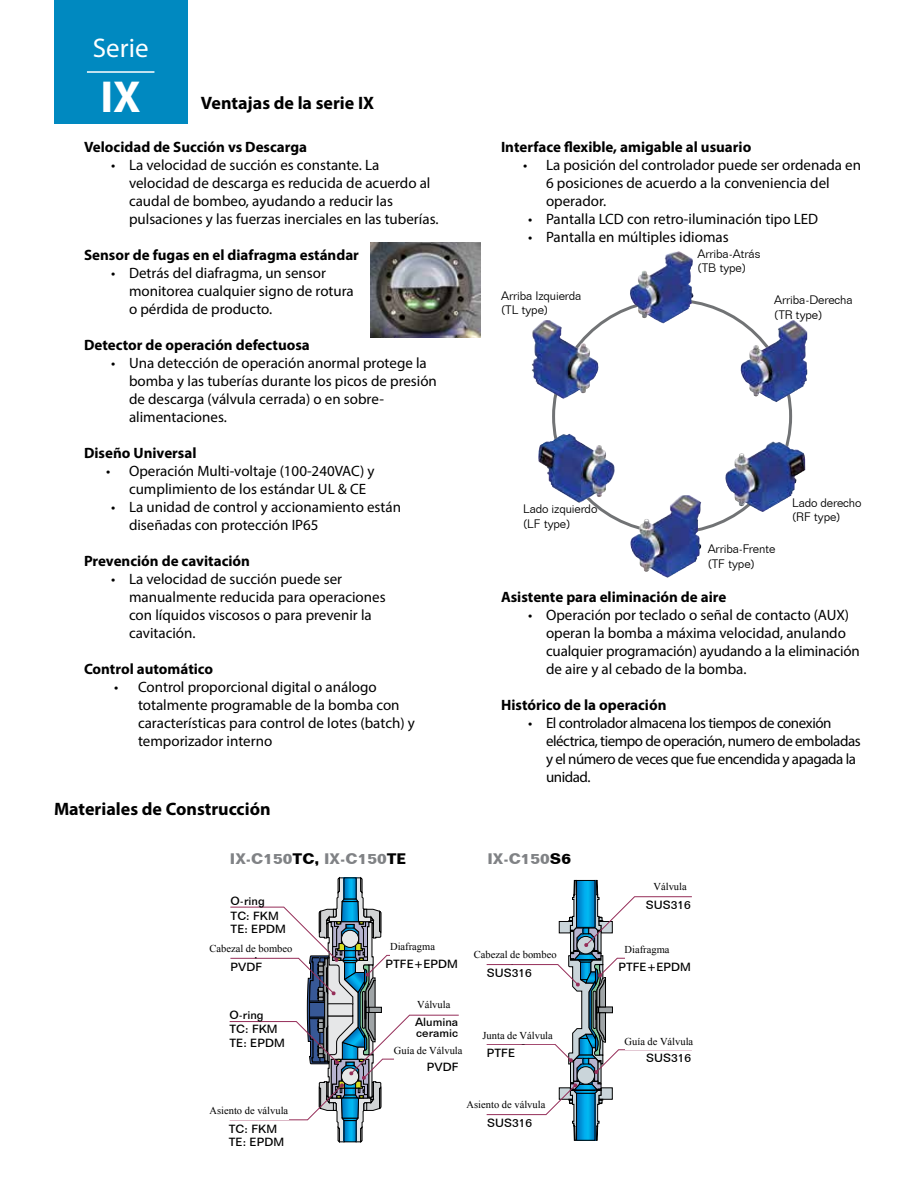
<style>
.page{position:relative;width:918px;height:1188px;background:#fff}
.page>*{position:absolute;margin:0;border:0;box-sizing:border-box;transform-origin:0 0}
.t1{font:700 45px "Myriad Pro";color:#fff}
.t2{font:27px "Myriad Pro";color:#fff}
.t3{font:700 18px "Myriad Pro";color:#000}
.t4{font:15px/18px "Myriad Pro";color:#000}
.t5{font:700 15px "Myriad Pro";color:#000}
.t6{font:15px/18px "Myriad Pro";letter-spacing:-.03em;color:#000}
.t7{font:700 14.85px "Folio BT";color:#808285}
.t8{font:300 12px/14.4px "Folio BT";letter-spacing:-.01em;color:#000}
.t9{font:500 11.55px/14.9px "Folio BT";color:#000}
.t10{font:10.5px "Times New Roman";color:#000}
.s1{color:#000}
</style>
<div class="page">
<div style="left:54px;top:0;width:133px;height:124px;background:#0089c0"></div>
<hr style="left:87px;top:71px;width:67px;height:2px;background:#fff">
<img style="left:538px;top:434px;width:32px;height:62px">
<img style="left:725px;top:442px;width:48px;height:64px">
<img style="left:630px;top:251px;width:48px;height:67px">
<img style="left:630px;top:496px;width:51px;height:78px">
<img style="left:532px;top:320px;width:43px;height:79px">
<img style="left:740px;top:320px;width:52px;height:72px">
<img style="left:371px;top:242px;width:109px;height:96px">
<svg style="left:486px;top:880px;width:206px;height:261px"></svg>
<svg style="left:229px;top:877px;width:230px;height:266px"></svg>
<div style="left:210px;top:945px;width:83px;height:12px;background:#fff"></div>
<div style="left:474px;top:951px;width:83px;height:12px;background:#fff"></div>
<div style="left:467px;top:1101px;width:80px;height:12px;background:#fff"></div>
<div style="left:210px;top:1107px;width:79px;height:12px;background:#fff"></div>
<div style="left:390px;top:943px;width:80px;height:12px;background:#fff"></div>
<div style="left:417px;top:1001px;width:63px;height:13px;background:#fff"></div>
<div style="left:394px;top:1047px;width:80px;height:12px;background:#fff"></div>
<div style="left:625px;top:1038px;width:80px;height:12px;background:#fff"></div>
<div style="left:625px;top:946px;width:80px;height:12px;background:#fff"></div>
<div style="left:654px;top:882px;width:63px;height:13px;background:#fff"></div>
<div style="left:483px;top:1031px;width:79px;height:13px;background:#fff"></div>
<h2 class="t2" style="left:93px;top:31px;width:57px">Serie</h2>
<h1 class="t1" style="left:100px;top:68px;width:42px">IX</h1>
<p class="t3" style="left:201px;top:91px;width:175px">Ventajas de la serie IX</p>
<p class="t5" style="left:84px;top:137px;width:225px">Velocidad de Succión vs Descarga</p>
<p class="t4" style="left:129px;top:156px;width:311px;text-indent:-18px">• La velocidad de succión es constante. La velocidad de descarga es reducida de acuerdo al caudal de bombeo, ayudando a reducir las pulsaciones y las fuerzas inerciales en las tuberías.</p>
<p class="t5" style="left:84px;top:245px;width:276px">Sensor de fugas en el diafragma estándar</p>
<p class="t4" style="left:129px;top:264px;width:226px;text-indent:-18px">• Detrás del diafragma, un sensor monitorea cualquier signo de rotura o pérdida de producto.</p>
<p class="t5" style="left:84px;top:335px;width:227px">Detector de operación defectuosa</p>
<p class="t4" style="left:129px;top:354px;width:309px;text-indent:-18px">• Una detección de operación anormal protege la bomba y las tuberías durante los picos de presión de descarga (válvula cerrada) o en sobre&shy;alimentaciones.</p>
<p class="t5" style="left:84px;top:443px;width:114px">Diseño Universal</p>
<p class="t4" style="left:129px;top:462px;width:247px;text-indent:-23px">• Operación Multi-voltaje (100-240VAC) y cumplimiento de los estándar UL &amp; CE</p>
<p class="t4" style="left:129px;top:498px;width:274px;text-indent:-18px">• La unidad de control y accionamiento están diseñadas con protección IP65</p>
<p class="t5" style="left:84px;top:551px;width:168px">Prevención de cavitación</p>
<p class="t4" style="left:129px;top:570px;width:258px;text-indent:-18px">• La velocidad de succión puede ser manualmente reducida para operaciones con líquidos viscosos o para prevenir la cavitación.</p>
<p class="t5" style="left:84px;top:659px;width:131px">Control automático</p>
<p class="t4" style="left:138px;top:678px;width:278px;text-indent:-24px">• Control proporcional digital o análogo totalmente programable de la bomba con características para control de lotes (batch) y temporizador interno</p>
<p class="t3" style="left:54px;top:797px;width:218px">Materiales de Construcción</p>
<p class="t5" style="left:501px;top:137px;width:252px">Interface flexible, amigable al usuario</p>
<p class="t4" style="left:546px;top:156px;width:317px;text-indent:-23px">• La posición del controlador puede ser ordenada en<br>6 posiciones de acuerdo a la conveniencia del operador.</p>
<p class="t4" style="left:528px;top:210px;width:292px">• Pantalla LCD con retro-iluminación tipo LED</p>
<p class="t4" style="left:528px;top:228px;width:202px">• Pantalla en múltiples idiomas</p>
<p class="t8" style="left:501px;top:288px;width:82px">Arriba Izquierda (TL type)</p>
<p class="t8" style="left:523px;top:502px;width:76px">Lado izquierdo (LF type)</p>
<p class="t8" style="left:698px;top:246px;width:64px">Arriba-Atrás (TB type)</p>
<p class="t8" style="left:774px;top:293px;width:80px">Arriba-Derecha (TR type)</p>
<p class="t8" style="left:792px;top:495px;width:71px">Lado derecho (RF type)</p>
<p class="t8" style="left:708px;top:542px;width:69px">Arriba-Frente (TF type)</p>
<p class="t5" style="left:501px;top:587px;width:227px">Asistente para eliminación de aire</p>
<p class="t4" style="left:546px;top:606px;width:315px;text-indent:-18px">• Operación por teclado o señal de contacto (AUX) operan la bomba a máxima velocidad, anulando cualquier programación) ayudando a la eliminación de aire y al cebado de la bomba.</p>
<p class="t5" style="left:501px;top:695px;width:167px">Histórico de la operación</p>
<p class="t6" style="left:546px;top:714px;width:316px;text-indent:-18px">• El controlador almacena los tiempos de conexión eléctrica, tiempo de operación, numero de emboladas y el número de veces que fue encendida y apagada la unidad.</p>
<p class="t7" style="left:230px;top:849px;width:178px">IX-C150<span class="s1">TC,</span> IX-C150<span class="s1">TE</span></p>
<p class="t7" style="left:487px;top:849px;width:85px">IX-C150<span class="s1">S6</span></p>
<p class="t9" style="left:231px;top:893px;width:50px">O-ring<br>TC: FKM</p>
<p class="t9" style="left:231px;top:921px;width:57px">TE: EPDM</p>
<p class="t10" style="left:654px;top:879px;width:35px">Válvula</p>
<p class="t9" style="left:646px;top:883px;width:47px;text-align:right">Valve<br>SUS316</p>
<p class="t10" style="left:390px;top:940px;width:46px">Diafragma</p>
<p class="t10" style="left:210px;top:941px;width:84px">Cabezal de bombeo</p>
<p class="t9" style="left:385px;top:941px;width:74px;text-align:right">Diaphragm<br>PTFE+EPDM</p>
<p class="t9" style="left:618px;top:944px;width:74px;text-align:right">Diaphragm<br>PTFE+EPDM</p>
<p class="t9" style="left:415px;top:1002px;width:45px;line-height:13.2px;text-align:right">Valve<br>Alumina</p>
<p class="t9" style="left:416px;top:1026px;width:43px">ceramic</p>
<p class="t10" style="left:625px;top:943px;width:46px">Diafragma</p>
<p class="t9" style="left:231px;top:944px;width:61px">Pump head<br>PVDF</p>
<p class="t9" style="left:487px;top:951px;width:61px">Pump head<br>SUS316</p>
<p class="t10" style="left:474px;top:948px;width:84px">Cabezal de bombeo</p>
<p class="t10" style="left:417px;top:998px;width:35px">Válvula</p>
<p class="t10" style="left:394px;top:1044px;width:70px">Guía de Válvula</p>
<p class="t9" style="left:230px;top:1007px;width:50px">O-ring<br>TC: FKM</p>
<p class="t9" style="left:230px;top:1035px;width:57px">TE: EPDM</p>
<p class="t10" style="left:483px;top:1028px;width:72px">Junta de Válvula</p>
<p class="t9" style="left:487px;top:1030px;width:71px">Valve gasket<br>PTFE</p>
<p class="t10" style="left:625px;top:1035px;width:70px">Guía de Válvula</p>
<p class="t9" style="left:396px;top:1045px;width:64px;text-align:right">Valve guide<br>PVDF</p>
<p class="t9" style="left:629px;top:1036px;width:64px;text-align:right">Valve guide<br>SUS316</p>
<p class="t10" style="left:210px;top:1104px;width:80px">Asiento de válvula</p>
<p class="t9" style="left:229px;top:1106px;width:58px">Valve seat<br>TC: FKM</p>
<p class="t9" style="left:229px;top:1134px;width:57px">TE: EPDM</p>
<p class="t10" style="left:467px;top:1097px;width:80px">Asiento de válvula</p>
<p class="t9" style="left:487px;top:1101px;width:58px">Valve seat<br>SUS316</p>
</div>
